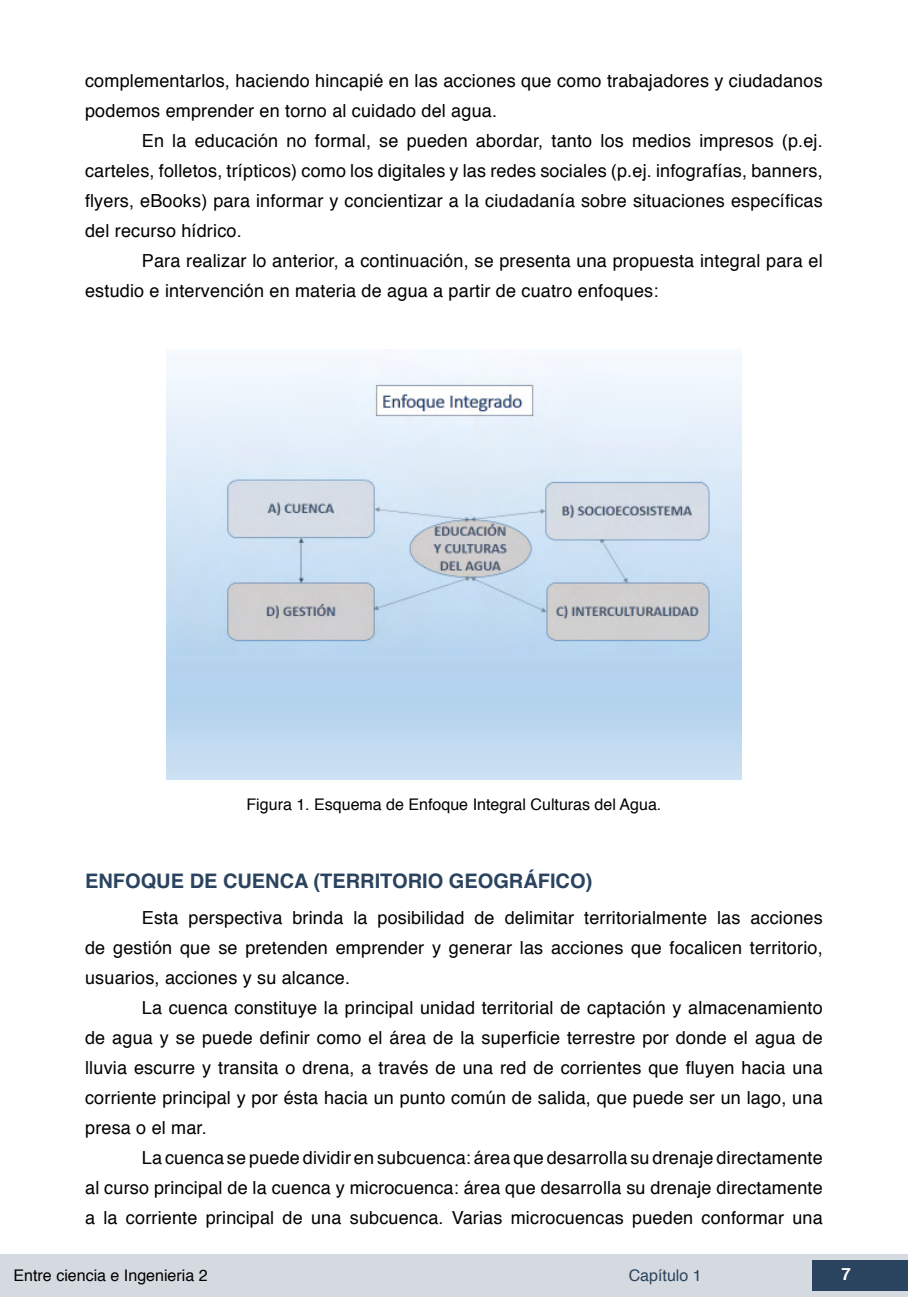
<style>
.page{position:relative;width:908px;height:1304px;background:#fff}
.page>*{position:absolute;margin:0;border:0;box-sizing:border-box;transform-origin:0 0}
.TITULOS{font:700 20px "Helvetica";color:#2a435e}
.txt{font:18px/30px "Helvetica";letter-spacing:.01em;color:#000;text-align:justify}
.t1{font:700 16.8px "Helvetica";color:#fff}
.imagens_graf_tab{font:16px "Helvetica";color:#000}
.t2{font:16px "Helvetica";color:#2a435e}
</style>
<div class="page">
<div style="left:0;top:1254px;width:906px;height:43px;background:#d4dadf"></div>
<div style="left:812px;top:1261px;width:95px;height:30px;background:#2a435e"></div>
<img style="left:167px;top:354px;width:573px;height:425px">
<p class="txt" style="left:85px;top:66px;width:738px">complementarlos, haciendo hincapié en las acciones que como trabajadores y ciudadanos podemos emprender en torno al cuidado del agua.</p>
<p class="txt" style="left:85px;top:126px;width:738px;text-indent:57px">En la educación no formal, se pueden abordar, tanto los medios impresos (p.ej. carteles, folletos, trípticos) como los digitales y las redes sociales (p.ej. infografías, banners, flyers, eBooks) para informar y concientizar a la ciudadanía sobre situaciones específicas del recurso hídrico.</p>
<p class="txt" style="left:85px;top:246px;width:738px;text-indent:57px">Para realizar lo anterior, a continuación, se presenta una propuesta integral para el estudio e intervención en materia de agua a partir de cuatro enfoques:</p>
<p class="imagens_graf_tab" style="left:246px;top:792px;width:416px">Figura 1. Esquema de Enfoque Integral Culturas del Agua.</p>
<p class="TITULOS" style="left:85px;top:865px;width:508px">ENFOQUE DE CUENCA (TERRITORIO GEOGRÁFICO)</p>
<p class="txt" style="left:85px;top:903px;width:738px;text-indent:57px">Esta perspectiva brinda la posibilidad de delimitar territorialmente las acciones de gestión que se pretenden emprender y generar las acciones que focalicen territorio, usuarios, acciones y su alcance.</p>
<p class="txt" style="left:85px;top:993px;width:739px;text-indent:57px">La cuenca constituye la principal unidad territorial de captación y almacenamiento de agua y se puede definir como el área de la superficie terrestre por donde el agua de lluvia escurre y transita o drena, a través de una red de corrientes que fluyen hacia una corriente principal y por ésta hacia un punto común de salida, que puede ser un lago, una presa o el mar.</p>
<p class="txt" style="left:85px;top:1143px;width:738px;text-indent:57px">La cuenca se puede dividir en subcuenca: área que desarrolla su drenaje directamente al curso principal de la cuenca y microcuenca: área que desarrolla su drenaje directamente a la corriente principal de una subcuenca. Varias microcuencas pueden conformar una</p>
<p class="imagens_graf_tab" style="left:14px;top:1263px;width:195px">Entre ciencia e Ingenieria 2</p>
<p class="t2" style="left:628px;top:1263px;width:74px">Capítulo 1</p>
<p class="t1" style="left:841px;top:1261px;width:11px">7</p>
</div>
